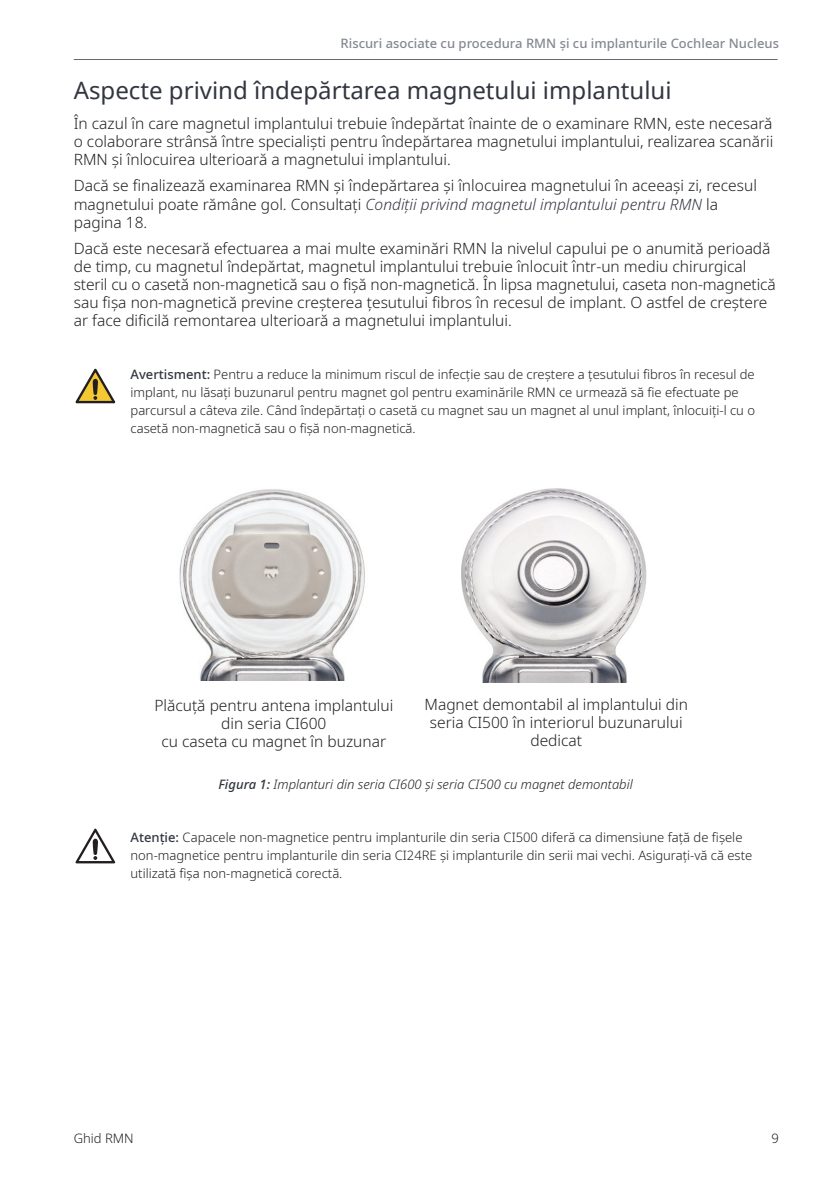
<style>
.page{position:relative;width:840px;height:1191px;background:#fff}
.page>*{position:absolute;margin:0;border:0;box-sizing:border-box;transform-origin:0 0}
.Heading_2{font:24px "Noto Sans";color:#323640}
.Body{font:300 15.6px/18px "Noto Sans";color:#231f20}
.Table_Body_Centered{font:300 15.6px/18px "Noto Sans";color:#231f20;text-align:center}
.Note-Tip-Caution-War{font:300 13px/18px "Noto Sans";color:#231f20}
.t1{font:italic 300 13px "Noto Sans";color:#231f20}
.t2{font:500 13px "Noto Sans";color:#858891}
.s1{font-style:italic;color:#323640}
.s2{font-weight:500;color:#323640}
</style>
<div class="page">
<hr style="left:74px;top:59px;width:703px;height:1px;background:#323640">
<img style="left:179px;top:489px;width:186px;height:191px">
<img style="left:461px;top:488px;width:186px;height:194px">
<svg style="left:75px;top:369px;width:40px;height:34px"></svg>
<svg style="left:75px;top:828px;width:40px;height:35px"></svg>
<p class="t2" style="left:340px;top:34px;width:439px">Riscuri asociate cu procedura RMN şi cu implanturile Cochlear Nucleus</p>
<p class="Heading_2" style="left:74px;top:74px;width:599px">Aspecte privind îndepărtarea magnetului implantului</p>
<p class="Body" style="left:74px;top:114px;width:700px;text-align:justify">În cazul în care magnetul implantului trebuie îndepărtat înainte de o examinare RMN, este necesară o colaborare strânsă între specialişti pentru îndepărtarea magnetului implantului, realizarea scanării RMN şi înlocuirea ulterioară a magnetului implantului.</p>
<p class="Body" style="left:74px;top:177px;width:684px">Dacă se finalizează examinarea RMN şi îndepărtarea şi înlocuirea magnetului în aceeaşi zi, recesul magnetului poate rămâne gol. Consultaţi <span class="s1">Condiţii privind magnetul implantului pentru RMN</span> la pagina 18.</p>
<p class="Body" style="left:74px;top:240px;width:703px">Dacă este necesară efectuarea a mai multe examinări RMN la nivelul capului pe o anumită perioadă de timp, cu magnetul îndepărtat, magnetul implantului trebuie înlocuit într-un mediu chirurgical steril cu o casetă non-magnetică sau o fişă non-magnetică. În lipsa magnetului, caseta non-magnetică sau fişa non-magnetică previne creşterea ţesutului fibros în recesul de implant. O astfel de creştere ar face dificilă remontarea ulterioară a magnetului implantului.</p>
<p class="Note-Tip-Caution-War" style="left:130px;top:366px;width:625px"><span class="s2">Avertisment:</span> Pentru a reduce la minimum riscul de infecţie sau de creştere a ţesutului fibros în recesul de implant, nu lăsaţi buzunarul pentru magnet gol pentru examinările RMN ce urmează să fie efectuate pe parcursul a câteva zile. Când îndepărtaţi o casetă cu magnet sau un magnet al unul implant, înlocuiţi-l cu o casetă non-magnetică sau o fişă non-magnetică.</p>
<p class="Table_Body_Centered" style="left:154px;top:696px;width:240px">Plăcuţă pentru antena implantului din seria CI600<br>cu caseta cu magnet în buzunar</p>
<p class="Table_Body_Centered" style="left:424px;top:695px;width:265px">Magnet demontabil al implantului din seria CI500 în interiorul buzunarului dedicat</p>
<p class="t1" style="left:218px;top:774px;width:415px"><span class="s2">Figura 1:</span> Implanturi din seria CI600 şi seria CI500 cu magnet demontabil</p>
<p class="Note-Tip-Caution-War" style="left:130px;top:828px;width:623px"><span class="s2">Atenţie:</span> Capacele non-magnetice pentru implanturile din seria CI500 diferă ca dimensiune faţă de fişele non-magnetice pentru implanturile din seria CI24RE şi implanturile din serii mai vechi. Asiguraţi-vă că este utilizată fişa non-magnetică corectă.</p>
<p class="Note-Tip-Caution-War" style="left:74px;top:1129px;width:61px">Ghid RMN</p>
<p class="Note-Tip-Caution-War" style="left:771px;top:1129px;width:9px">9</p>
</div>
